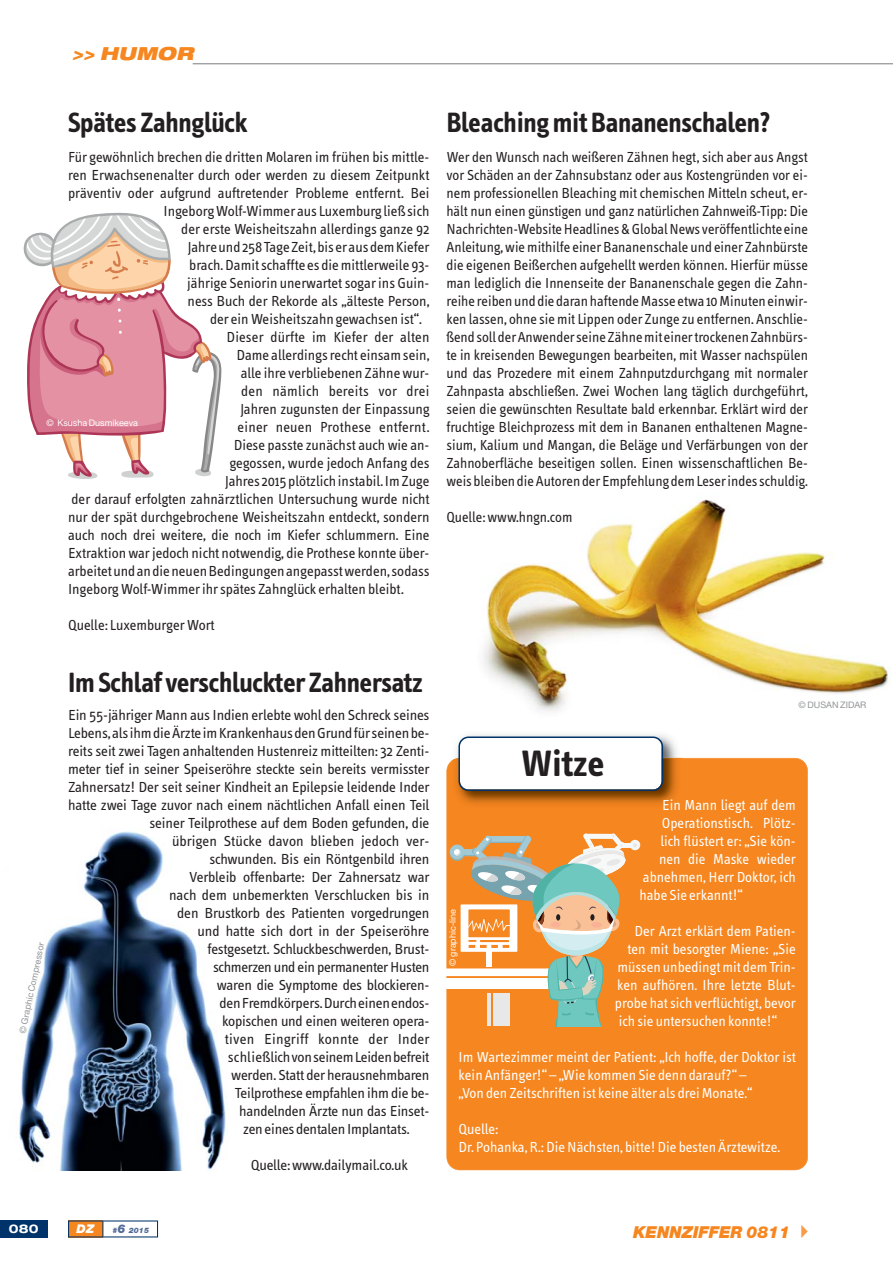
<style>
.page{position:relative;width:893px;height:1263px;background:#fff}
.page>*{position:absolute;margin:0;border:0;box-sizing:border-box;transform-origin:0 0}
.t1{font:700 37.5px "Info Text";color:#231f20}
.t2{font:700 28.5px "Info Text";letter-spacing:-.01em;color:#231f20}
.t3{font:italic 900 expanded 18px "Helvetica Neue";color:#f6861f}
.t4{font:italic 900 16.5px "Helvetica Neue";color:#f6861f}
.t5{font:15px/18px "Info Text";letter-spacing:-.005em;color:#231f20;text-align:justify}
.t6{font:15px/18px "Info Text";color:#fff}
.t7{font:15px "Info Text";letter-spacing:.015em;color:#231f20}
.t8{font:15px "Info Text";letter-spacing:-.025em;color:#231f20}
.t9{font:700 expanded 12px "Helvetica Neue";color:#fff}
.t10{font:italic 900 12px "Helvetica Neue";color:#fff}
.t11{font:9px "Helvetica Neue";color:#fff}
.t12{font:9px "Helvetica Neue";color:#939598}
.t13{font:italic 900 7.5px "Helvetica Neue";color:#516b98}
.s1{font-size:12px}
.s2{color:#f89b49}
</style>
<div class="page">
<img style="left:483px;top:499px;width:408px;height:214px">
<img style="left:19px;top:831px;width:207px;height:339px">
<svg style="left:24px;top:213px;width:197px;height:266px"></svg>
<div style="left:447px;top:758px;width:360px;height:412px;background:#f6861f;border-radius:13px"></div>
<img style="left:456px;top:734px;width:227px;height:24px">
<img style="left:456px;top:761px;width:221px;height:43px">
<img style="left:452px;top:758px;width:231px;height:3px">
<svg style="left:458px;top:736px;width:205px;height:55px"></svg>
<hr style="left:193px;top:63px;width:700px;height:1px;background:#808285">
<div style="left:68px;top:1220px;width:35px;height:17px;background:#f6861f"></div>
<div style="left:0;top:1220px;width:48px;height:17px;background:#003369"></div>
<svg style="left:102px;top:1221px;width:1px;height:16px"></svg>
<div style="left:619px;top:843px;width:16px;height:5px;background:#f7f8f8;border-radius:2px"></div>
<div style="left:630px;top:840px;width:10px;height:10px;background:#f7f8f8;border-radius:50%"></div>
<svg style="left:633px;top:843px;width:4px;height:4px"></svg>
<svg style="left:446px;top:833px;width:180px;height:193px"></svg>
<p class="t3" style="left:72px;top:45px;width:127px">&gt;&gt; HUMOR</p>
<h2 class="t2" style="left:68px;top:113px;width:181px">Spätes Zahnglück</h2>
<h2 class="t2" style="left:446px;top:113px;width:325px">Bleaching mit Bananenschalen?</h2>
<p class="t5" style="left:68px;top:149px;width:363px">Für gewöhnlich brechen die dritten Molaren im frühen bis mittle-</p>
<p class="t5" style="left:68px;top:167px;width:363px">ren Erwachsenenalter durch oder werden zu diesem Zeitpunkt</p>
<p class="t5" style="left:68px;top:185px;width:363px">präventiv oder aufgrund auftretender Probleme entfernt. Bei</p>
<p class="t5" style="left:164px;top:203px;width:267px">Ingeborg Wolf-Wimmer aus Luxemburg ließ sich</p>
<p class="t5" style="left:181px;top:221px;width:250px">der erste Weisheitszahn allerdings ganze 92</p>
<p class="t5" style="left:188px;top:239px;width:243px">Jahre und 258 Tage Zeit, bis er aus dem Kiefer</p>
<p class="t5" style="left:189px;top:257px;width:242px">brach. Damit schaffte es die mittlerweile 93-</p>
<p class="t5" style="left:187px;top:275px;width:244px">jährige Seniorin unerwartet sogar ins Guin -</p>
<p class="t5" style="left:188px;top:293px;width:243px">ness Buch der Rekorde als „älteste Person,</p>
<p class="t5" style="left:210px;top:311px;width:213px">der ein Weisheitszahn gewachsen ist“.</p>
<p class="t5" style="left:227px;top:329px;width:204px">Dieser dürfte im Kiefer der alten</p>
<p class="t5" style="left:236px;top:347px;width:194px">Dame allerdings recht einsam sein,</p>
<p class="t5" style="left:241px;top:365px;width:190px">alle ihre verbliebenen Zähne wur-</p>
<p class="t7" style="left:241px;top:385px;width:190px">den nämlich bereits vor drei</p>
<p class="t5" style="left:240px;top:401px;width:191px">Jahren zugunsten der Einpassung</p>
<p class="t7" style="left:238px;top:421px;width:193px">einer neuen Prothese entfernt.</p>
<p class="t5" style="left:234px;top:437px;width:197px">Diese passte zunächst auch wie an-</p>
<p class="t5" style="left:230px;top:455px;width:201px">gegossen, wurde jedoch Anfang des</p>
<p class="t5" style="left:225px;top:473px;width:206px">Jahres 2015 plötzlich instabil. Im Zuge</p>
<p class="t5" style="left:72px;top:491px;width:359px">der darauf erfolgten zahnärztlichen Untersuchung wurde nicht</p>
<p class="t5" style="left:68px;top:509px;width:363px">nur der spät durchgebrochene Weisheitszahn entdeckt, sondern</p>
<p class="t5" style="left:68px;top:527px;width:363px">auch noch drei weitere, die noch im Kiefer schlummern. Eine</p>
<p class="t5" style="left:68px;top:545px;width:363px">Extraktion war jedoch nicht notwendig, die Prothese konnte über-</p>
<p class="t5" style="left:68px;top:563px;width:363px">arbeitet und an die neuen Bedingungen angepasst werden, sodass</p>
<p class="t5" style="left:68px;top:581px;width:337px">Ingeborg Wolf-Wimmer ihr spätes Zahnglück erhalten bleibt.</p>
<p class="t5" style="left:68px;top:617px;width:148px">Quelle: Luxemburger Wort</p>
<p class="t11" style="left:47px;top:420px;width:93px">© Ksusha Dusmikeeva</p>
<p class="t12" style="left:19px;top:1032px;width:94px;rotate:-78deg">© Graphic Compressor</p>
<h2 class="t2" style="left:68px;top:672px;width:356px">Im Schlaf verschluckter Zahnersatz</h2>
<p class="t5" style="left:68px;top:707px;width:363px">Ein 55-jähriger Mann aus Indien erlebte wohl den Schreck seines</p>
<p class="t5" style="left:68px;top:725px;width:363px">Lebens, als ihm die Ärzte im Krankenhaus den Grund für seinen be-</p>
<p class="t5" style="left:68px;top:743px;width:363px">reits seit zwei Tagen anhaltenden Hustenreiz mitteilten: 32 Zenti-</p>
<p class="t5" style="left:68px;top:761px;width:363px">meter tief in seiner Speiseröhre steckte sein bereits vermisster</p>
<p class="t5" style="left:68px;top:779px;width:363px">Zahn ersatz! Der seit seiner Kindheit an Epilepsie leidende Inder</p>
<p class="t5" style="left:68px;top:797px;width:363px">hatte zwei Tage zuvor nach einem nächtlichen Anfall einen Teil</p>
<p class="t5" style="left:149px;top:815px;width:282px">seiner Teilprothese auf dem Boden gefunden, die</p>
<p class="t5" style="left:172px;top:833px;width:259px">übrigen Stücke davon blieben jedoch ver-</p>
<p class="t5" style="left:209px;top:851px;width:222px">schwunden. Bis ein Röntgenbild ihren</p>
<p class="t5" style="left:189px;top:869px;width:242px">Verbleib offenbarte: Der Zahnersatz war</p>
<p class="t5" style="left:169px;top:887px;width:262px">nach dem unbemerkten Verschlucken bis in</p>
<p class="t5" style="left:177px;top:905px;width:254px">den Brustkorb des Patienten vorgedrungen</p>
<p class="t5" style="left:198px;top:923px;width:233px">und hatte sich dort in der Speiseröhre</p>
<p class="t5" style="left:207px;top:941px;width:224px">festgesetzt. Schluckbeschwerden, Brust-</p>
<p class="t8" style="left:213px;top:961px;width:218px">schmerzen und ein permanenter Husten</p>
<p class="t5" style="left:217px;top:977px;width:214px">waren die Symptome des blockieren-</p>
<p class="t5" style="left:220px;top:995px;width:211px">den Fremdkörpers. Durch einen endos-</p>
<p class="t5" style="left:222px;top:1013px;width:209px">kopischen und einen weiteren opera -</p>
<p class="t7" style="left:225px;top:1033px;width:206px">tiven Eingriff konnte der Inder</p>
<p class="t5" style="left:228px;top:1049px;width:203px">schließlich von seinem Leiden befreit</p>
<p class="t5" style="left:231px;top:1067px;width:200px">werden. Statt der herausnehmbaren</p>
<p class="t5" style="left:235px;top:1085px;width:196px">Teilprothese empfahlen ihm die be-</p>
<p class="t5" style="left:239px;top:1103px;width:192px">handelnden Ärzte nun das Einset-</p>
<p class="t5" style="left:243px;top:1121px;width:168px">zen eines dentalen Implantats.</p>
<p class="t5" style="left:251px;top:1157px;width:159px">Quelle: www.dailymail.co.uk</p>
<p class="t5" style="left:446px;top:149px;width:363px">Wer den Wunsch nach weißeren Zähnen hegt, sich aber aus Angst vor Schäden an der Zahnsubstanz oder aus Kostengründen vor ei&shy;nem professionellen Bleaching mit chemischen Mitteln scheut, er&shy;hält nun einen günstigen und ganz natürlichen Zahnweiß-Tipp: Die Nachrichten-Website Headlines &amp; Global News veröffentlichte eine Anleitung, wie mithilfe einer Bananenschale und einer Zahnbürste die eigenen Beißerchen aufgehellt werden können. Hierfür müsse man lediglich die Innenseite der Bananenschale gegen die Zahn&shy;reihe reiben und die daran haftende Masse etwa 10 Minuten einwir&shy;ken lassen, ohne sie mit Lippen oder Zunge zu entfernen. Anschlie&shy;ßend soll der Anwender seine Zähne mit einer trockenen Zahnbürs - te in kreisenden Bewegungen bearbeiten, mit Wasser nachspülen und das Prozedere mit einem Zahnputzdurchgang mit normaler Zahnpasta abschließen. Zwei Wochen lang täglich durchgeführt, seien die gewünschten Resultate bald erkennbar. Erklärt wird der fruchtige Bleichprozess mit dem in Bananen enthaltenen Magne&shy;sium, Kalium und Mangan, die Beläge und Verfärbungen von der Zahnoberfläche beseitigen sollen. Einen wissenschaftlichen Be&shy;weis bleiben die Autoren der Empfehlung dem Leser indes schuldig.</p>
<p class="t5" style="left:446px;top:509px;width:128px">Quelle: www.hngn.com</p>
<h1 class="t1" style="left:521px;top:750px;width:85px">Witze</h1>
<p class="t12" style="left:799px;top:702px;width:69px">© DUSAN ZIDAR</p>
<p class="t6" style="left:662px;top:797px;width:135px">Ein Mann liegt auf dem</p>
<p class="t6" style="left:662px;top:815px;width:136px">Operationstisch. Plötz-</p>
<p class="t6" style="left:660px;top:833px;width:137px">lich flüstert er: „Sie kön-</p>
<p class="t6" style="left:659px;top:851px;width:138px">nen die Maske wieder</p>
<p class="t6" style="left:643px;top:869px;width:154px">abnehmen, Herr Doktor, ich</p>
<p class="t6" style="left:639px;top:887px;width:105px">habe Sie erkannt!“</p>
<p class="t6" style="left:634px;top:923px;width:163px">Der Arzt erklärt dem Patien-</p>
<p class="t6" style="left:628px;top:941px;width:170px">ten mit besorgter Miene: „Sie</p>
<p class="t6" style="left:617px;top:959px;width:180px">müssen unbedingt mit dem Trin-</p>
<p class="t6" style="left:617px;top:977px;width:180px">ken aufhören. Ihre letzte Blut-</p>
<p class="t6" style="left:615px;top:995px;width:182px">probe hat sich verflüchtigt, bevor</p>
<p class="t6" style="left:619px;top:1013px;width:160px">ich sie untersuchen konnte!“</p>
<p class="t6" style="left:459px;top:1049px;width:339px">Im Wartezimmer meint der Patient: „Ich hoffe, der Doktor ist kein Anfänger!“ – „Wie kommen Sie denn darauf?“ –<br>„Von den Zeitschriften ist keine älter als drei Monate.“</p>
<p class="t6" style="left:459px;top:1121px;width:323px">Quelle:<br>Dr. Pohanka, R.: Die Nächsten, bitte! Die besten Ärztewitze.</p>
<p class="t11" style="left:449px;top:965px;width:58px;rotate:-90deg">© graphic-line</p>
<p class="t9" style="left:9px;top:1224px;width:31px">080</p>
<p class="t10" style="left:77px;top:1224px;width:19px">DZ</p>
<p class="t13" style="left:112px;top:1227px;width:38px">#<span class="s1">6</span> 2015</p>
<p class="t4" style="left:633px;top:1226px;width:183px">KENNZIFFER 0811 <span class="s2">✔</span></p>
</div>
